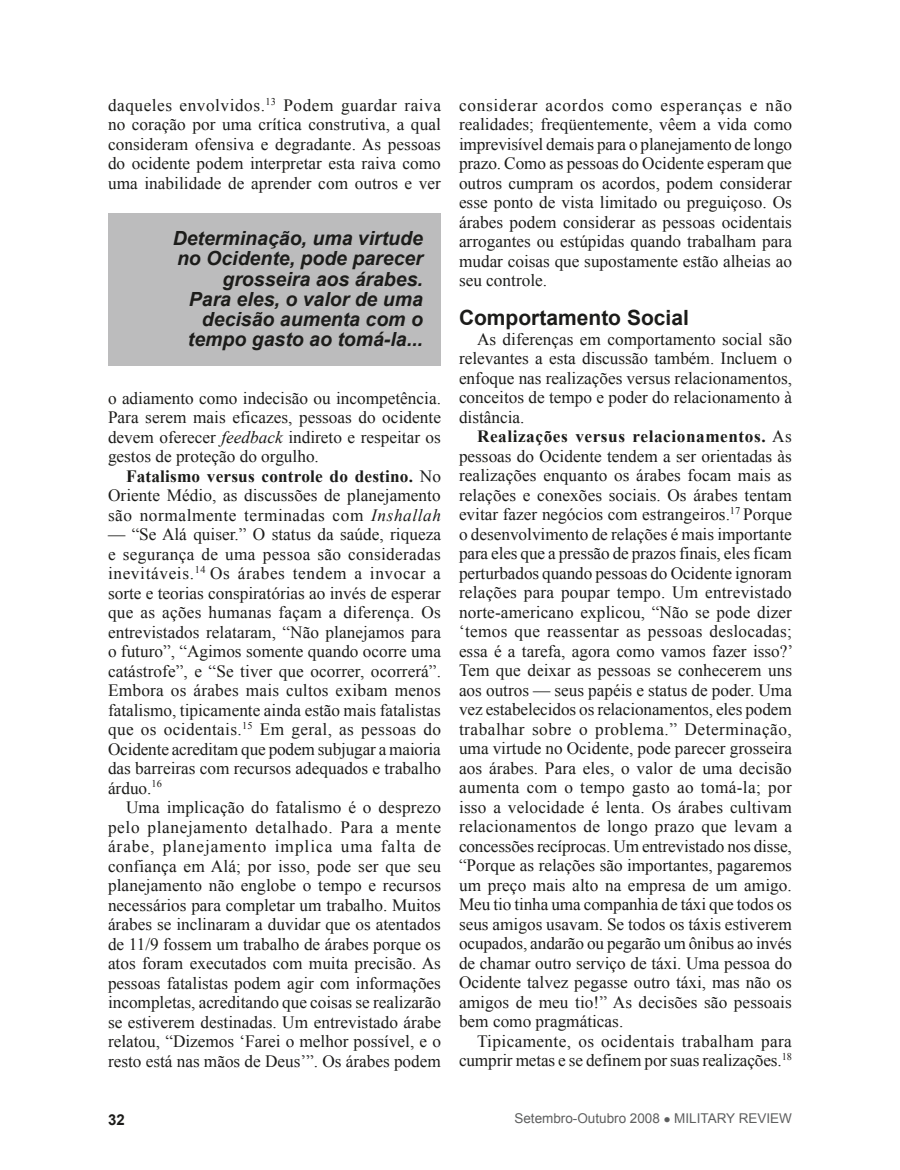
<style>
.page{position:relative;width:900px;height:1170px;background:#fff}
.page>*{position:absolute;margin:0;border:0;box-sizing:border-box;transform-origin:0 0}
.subhead{font:700 21px "Arial";color:#1c1c1a}
.quote{font:italic 700 19.5px/20.2px "Arial";color:#1c1c1a;text-align:right}
.fob{font:17.25px/19.5px "Times New Roman";color:#1c1c1a;text-align:justify}
.footer__A__page{font:700 15px "Arial";color:#1c1c1a}
.footer_a_page{font:13.5px "Arial";color:#5e5f5f}
.s1{font-style:italic}
.s2{font-weight:700}
</style>
<div class="page">
<div style="left:108px;top:213px;width:333px;height:153px;background:#bcbcbd"></div>
<p class="fob" style="left:108px;top:95px;width:335px">daqueles envolvidos.<sup>13</sup> Podem guardar raiva no coração por uma crítica construtiva, a qual consideram ofensiva e degradante. As pessoas do ocidente podem interpretar esta raiva como uma inabilidade de aprender com outros e ver</p>
<p class="quote" style="left:173px;top:229px;width:252px">Determinação, uma virtude no Ocidente, pode parecer grosseira aos árabes.<br>Para eles, o valor de uma decisão aumenta com o tempo gasto ao tomá-la...</p>
<p class="fob" style="left:108px;top:388px;width:335px">o adiamento como indecisão ou incompetência.<br>Para serem mais eficazes, pessoas do ocidente devem oferecer <span class="s1">feedback</span> indireto e respeitar os gestos de proteção do orgulho.</p>
<p class="fob" style="left:108px;top:466px;width:335px;text-indent:18px"><span class="s2">Fatalismo versus controle do destino.</span> No Oriente Médio, as discussões de planejamento são normalmente terminadas com <span class="s1">Inshallah</span></p>
<p class="fob" style="left:108px;top:524px;width:335px">— “Se Alá quiser.” O status da saúde, riqueza e segurança de uma pessoa são consideradas inevitáveis.<sup>14</sup> Os árabes tendem a invocar a sorte e teorias conspiratórias ao invés de esperar que as ações humanas façam a diferença. Os entrevistados relataram, “Não planejamos para o futuro”, “Agimos somente quando ocorre uma catástrofe”, e “Se tiver que ocorrer, ocorrerá”.<br>Embora os árabes mais cultos exibam menos fatalismo, tipicamente ainda estão mais fatalistas que os ocidentais.<sup>15</sup> Em geral, as pessoas do Ocidente acreditam que podem subjugar a maioria das barreiras com recursos adequados e trabalho árduo.<sup>16</sup></p>
<p class="fob" style="left:108px;top:797px;width:335px;text-indent:18px">Uma implicação do fatalismo é o desprezo pelo planejamento detalhado. Para a mente árabe, planejamento implica uma falta de confiança em Alá; por isso, pode ser que seu planejamento não englobe o tempo e recursos necessários para completar um trabalho. Muitos árabes se inclinaram a duvidar que os atentados de 11/9 fossem um trabalho de árabes porque os atos foram executados com muita precisão. As pessoas fatalistas podem agir com informações incompletas, acreditando que coisas se realizarão se estiverem destinadas. Um entrevistado árabe relatou, “Dizemos ‘Farei o melhor possível, e o resto está nas mãos de Deus’”. Os árabes podem</p>
<p class="fob" style="left:459px;top:95px;width:335px">considerar acordos como esperanças e não realidades; freqüentemente, vêem a vida como imprevisível demais para o planejamento de longo prazo. Como as pessoas do Ocidente esperam que outros cumpram os acordos, podem considerar esse ponto de vista limitado ou preguiçoso. Os árabes podem considerar as pessoas ocidentais arrogantes ou estúpidas quando trabalham para mudar coisas que supostamente estão alheias ao seu controle.</p>
<p class="subhead" style="left:459px;top:304px;width:231px">Comportamento Social</p>
<p class="fob" style="left:459px;top:329px;width:335px;text-indent:18px">As diferenças em comportamento social são relevantes a esta discussão também. Incluem o enfoque nas realizações versus relacionamentos, conceitos de tempo e poder do relacionamento à distância.</p>
<p class="fob" style="left:459px;top:427px;width:336px;text-indent:18px"><span class="s2">Realizações versus relacionamentos.</span> As pessoas do Ocidente tendem a ser orientadas às realizações enquanto os árabes focam mais as relações e conexões sociais. Os árabes tentam evitar fazer negócios com estrangeiros.<sup>17</sup> Porque o desenvolvimento de relações é mais importante para eles que a pressão de prazos finais, eles ficam perturbados quando pessoas do Ocidente ignoram relações para poupar tempo. Um entrevistado norte-americano explicou, “Não se pode dizer ‘temos que reassentar as pessoas deslocadas; essa é a tarefa, agora como vamos fazer isso?’ Tem que deixar as pessoas se conhecerem uns aos outros — seus papéis e status de poder. Uma vez estabelecidos os relacionamentos, eles podem trabalhar sobre o problema.” Determinação, uma virtude no Ocidente, pode parecer grosseira aos árabes. Para eles, o valor de uma decisão aumenta com o tempo gasto ao tomá-la; por isso a velocidade é lenta. Os árabes cultivam relacionamentos de longo prazo que levam a concessões recíprocas. Um entrevistado nos disse, “Porque as relações são importantes, pagaremos um preço mais alto na empresa de um amigo.<br>Meu tio tinha uma companhia de táxi que todos os seus amigos usavam. Se todos os táxis estiverem ocupados, andarão ou pegarão um ônibus ao invés de chamar outro serviço de táxi. Uma pessoa do Ocidente talvez pegasse outro táxi, mas não os amigos de meu tio!” As decisões são pessoais bem como pragmáticas.</p>
<p class="fob" style="left:459px;top:1031px;width:335px;text-align:right">Tipicamente, os ocidentais trabalham para cumprir metas e se definem por suas realizações.<sup>18</sup></p>
<p class="footer__A__page" style="left:108px;top:1110px;width:18px">32</p>
<p class="footer_a_page" style="left:514px;top:1110px;width:279px">Setembro-Outubro 2008 ● Military Review</p>
</div>
